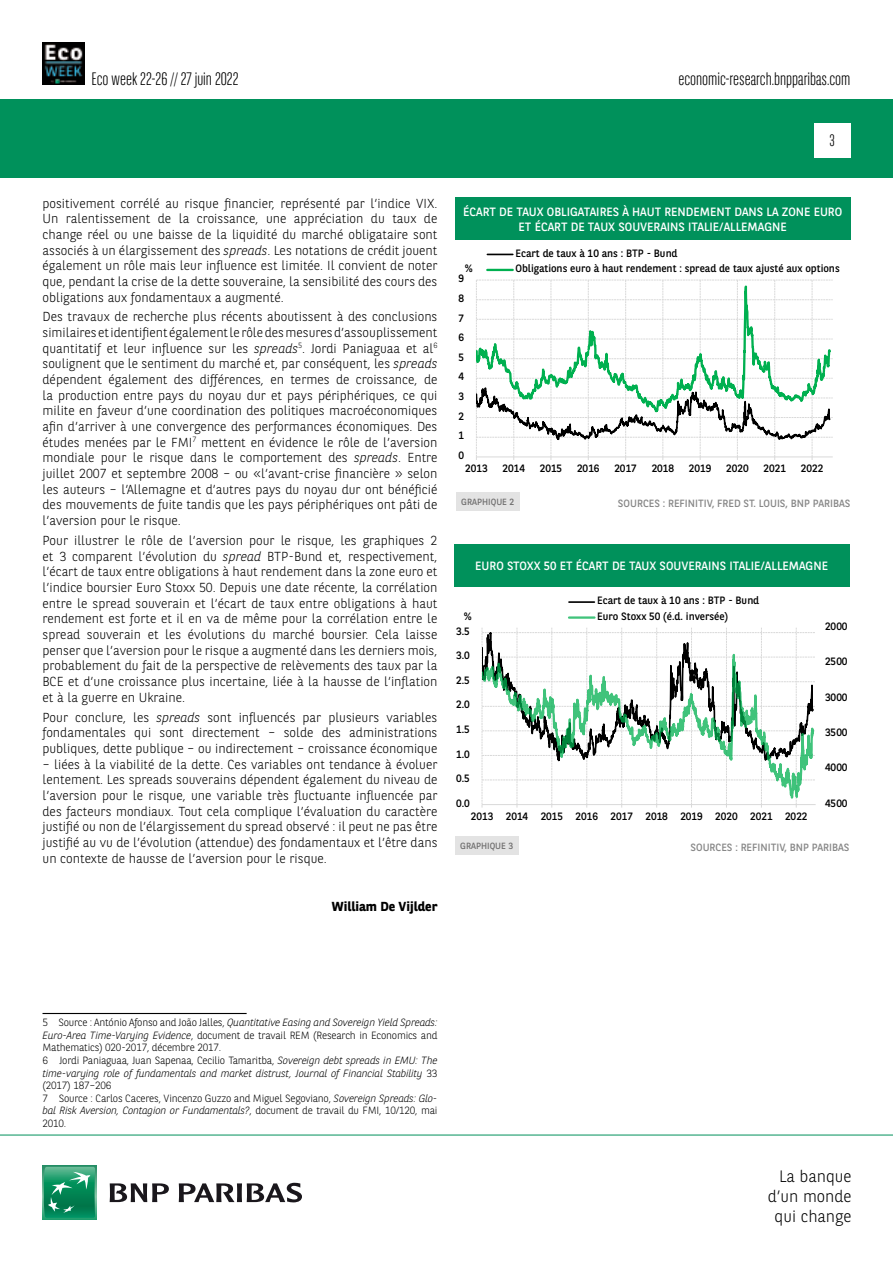
<style>
.page{position:relative;width:893px;height:1263px;background:#fff}
.page>*{position:absolute;margin:0;border:0;box-sizing:border-box;transform-origin:0 0}
.t1{font:300 18px "BNPP Sans Condensed";color:#000}
.t2{font:300 16.5px/19.8px "BNPP Sans";color:#000;text-align:right}
.t3{font:300 16.5px "BNPP Sans Condensed";color:#000}
.t4{font:300 13.05px/15.6px "BNPP Sans";color:#000;text-align:justify}
.t5{font:700 13.05px "BNPP Sans";color:#000}
.t6{font:12px/14.4px "BNPP Sans";color:#fff;text-align:center}
.t7{font:10.65px "BNPP Sans";letter-spacing:-.005em;color:#000}
.t8{font:300 10.5px/12.6px "BNPP Sans";letter-spacing:-.02em;color:#000}
.t9{font:10.5px "BNPP Sans";color:#878787}
.t10{font:9px "BNPP Sans";color:#706f6f}
.s1{font-style:italic}
</style>
<div class="page">
<div style="left:1px;top:99px;width:892px;height:78px;background:#00915b"></div>
<svg style="left:43px;top:1166px;width:53px;height:53px"></svg>
<svg style="left:44px;top:1167px;width:51px;height:51px;background:#26996e"></svg>
<svg style="left:110px;top:1183px;width:59px;height:19px"></svg>
<svg style="left:179px;top:1183px;width:123px;height:19px"></svg>
<hr style="left:0;top:1135px;width:893px;height:1px;background:#00915b">
<div style="left:814px;top:123px;width:36px;height:34px;background:#fff"></div>
<img style="left:43px;top:43px;width:42px;height:42px">
<svg style="left:476px;top:280px;width:356px;height:178px"></svg>
<svg style="left:487px;top:254px;width:26px;height:1px"></svg>
<hr style="left:487px;top:269px;width:26px;height:2px;background:#00b050">
<div style="left:455px;top:198px;width:395px;height:42px;background:#00915b"></div>
<div style="left:456px;top:492px;width:64px;height:19px;background:#e3e3e3"></div>
<svg style="left:482px;top:627px;width:333px;height:178px"></svg>
<hr style="left:569px;top:601px;width:25px;height:2px;background:#000">
<hr style="left:569px;top:616px;width:25px;height:3px;background:#00b050;opacity:.75">
<div style="left:454px;top:544px;width:395px;height:42px;background:#00915b"></div>
<div style="left:455px;top:837px;width:64px;height:18px;background:#e3e3e3"></div>
<hr style="left:43px;top:1013px;width:204px;height:1px;background:#000">
<h1 class="t1" style="left:91px;top:67px;width:149px">Eco week 22-26 // 27 juin 2022</h1>
<h1 class="t1" style="left:678px;top:67px;width:174px">economic-research.bnpparibas.com</h1>
<p class="t3" style="left:829px;top:130px;width:7px">3</p>
<p class="t4" style="left:43px;top:195px;width:396px">positivement corrélé au risque financier, représenté par l’indice VIX.<br>Un ralentissement de la croissance, une appréciation du taux de change réel ou une baisse de la liquidité du marché obligataire sont associés à un élargissement des <span class="s1">spreads</span>. Les notations de crédit jouent également un rôle mais leur influence est limitée. Il convient de noter que, pendant la crise de la dette souveraine, la sensibilité des cours des obligations aux fondamentaux a augmenté.</p>
<p class="t4" style="left:43px;top:308px;width:396px">Des travaux de recherche plus récents aboutissent à des conclusions similaires et identifient également le rôle des mesures d’assouplissement quantitatif et leur influence sur les <span class="s1">spreads</span><sup>5</sup>. Jordi Paniaguaa et al<sup>6 </sup>soulignent que le sentiment du marché et, par conséquent, les <span class="s1">spreads </span>dépendent également des différences, en termes de croissance, de la production entre pays du noyau dur et pays périphériques, ce qui milite en faveur d’une coordination des politiques macroéconomiques afin d’arriver à une convergence des performances économiques. Des études menées par le FMI<sup>7</sup> mettent en évidence le rôle de l’aversion mondiale pour le risque dans le comportement des <span class="s1">spreads</span>. Entre juillet 2007 et septembre 2008 – ou «l’avant-crise financière » selon les auteurs – l’Allemagne et d’autres pays du noyau dur ont bénéficié des mouvements de fuite tandis que les pays périphériques ont pâti de l’aversion pour le risque.</p>
<p class="t4" style="left:43px;top:532px;width:396px">Pour illustrer le rôle de l’aversion pour le risque, les graphiques 2 et 3 comparent l’évolution du <span class="s1">spread</span> BTP-Bund et, respectivement, l’écart de taux entre obligations à haut rendement dans la zone euro et l’indice boursier Euro Stoxx 50. Depuis une date récente, la corrélation entre le spread souverain et l’écart de taux entre obligations à haut rendement est forte et il en va de même pour la corrélation entre le spread souverain et les évolutions du marché boursier. Cela laisse penser que l’aversion pour le risque a augmenté dans les derniers mois, probablement du fait de la perspective de relèvements des taux par la BCE et d’une croissance plus incertaine, liée à la hausse de l’inflation et à la guerre en Ukraine.</p>
<p class="t4" style="left:43px;top:709px;width:396px">Pour conclure, les <span class="s1">spreads</span> sont influencés par plusieurs variables fondamentales qui sont directement – solde des administrations publiques, dette publique – ou indirectement – croissance économique</p>
<p class="t4" style="left:43px;top:755px;width:396px">– liées à la viabilité de la dette. Ces variables ont tendance à évoluer lentement. Les spreads souverains dépendent également du niveau de l’aversion pour le risque, une variable très fluctuante influencée par des facteurs mondiaux. Tout cela complique l’évaluation du caractère justifié ou non de l’élargissement du spread observé : il peut ne pas être justifié au vu de l’évolution (attendue) des fondamentaux et l’être dans un contexte de hausse de l’aversion pour le risque.</p>
<p class="t5" style="left:332px;top:897px;width:107px">William De Vijlder</p>
<p class="t6" style="left:463px;top:204px;width:380px">ÉCART DE TAUX OBLIGATAIRES À HAUT RENDEMENT DANS LA ZONE EURO<br>ET ÉCART DE TAUX SOUVERAINS ITALIE/ALLEMAGNE</p>
<p class="t7" style="left:515px;top:246px;width:164px">Ecart de taux à 10 ans : BTP - Bund</p>
<p class="t7" style="left:465px;top:261px;width:10px">%</p>
<p class="t7" style="left:515px;top:261px;width:326px">Obligations euro à haut rendement : spread de taux ajusté aux options</p>
<p class="t7" style="left:459px;top:271px;width:7px">9</p>
<p class="t7" style="left:459px;top:291px;width:7px">8</p>
<p class="t7" style="left:459px;top:311px;width:7px">7</p>
<p class="t7" style="left:459px;top:330px;width:7px">6</p>
<p class="t7" style="left:459px;top:350px;width:7px">5</p>
<p class="t7" style="left:459px;top:369px;width:7px">4</p>
<p class="t7" style="left:459px;top:389px;width:7px">3</p>
<p class="t7" style="left:459px;top:409px;width:7px">2</p>
<p class="t7" style="left:459px;top:428px;width:7px">1</p>
<p class="t7" style="left:459px;top:448px;width:7px">0</p>
<p class="t7" style="left:465px;top:461px;width:24px">2013</p>
<p class="t7" style="left:502px;top:461px;width:24px">2014</p>
<p class="t7" style="left:540px;top:461px;width:24px">2015</p>
<p class="t7" style="left:577px;top:461px;width:24px">2016</p>
<p class="t7" style="left:614px;top:461px;width:24px">2017</p>
<p class="t7" style="left:652px;top:461px;width:24px">2018</p>
<p class="t7" style="left:689px;top:461px;width:24px">2019</p>
<p class="t7" style="left:726px;top:461px;width:24px">2020</p>
<p class="t7" style="left:764px;top:461px;width:24px">2021</p>
<p class="t7" style="left:801px;top:461px;width:24px">2022</p>
<p class="t10" style="left:461px;top:496px;width:54px">GRAPHIQUE 2</p>
<p class="t9" style="left:618px;top:496px;width:234px">SOURCES : REFINITIV, FRED ST. LOUIS, BNP PARIBAS</p>
<p class="t6" style="left:475px;top:558px;width:354px">EURO STOXX 50 ET ÉCART DE TAUX SOUVERAINS ITALIE/ALLEMAGNE</p>
<p class="t7" style="left:597px;top:593px;width:164px">Ecart de taux à 10 ans : BTP - Bund</p>
<p class="t7" style="left:464px;top:609px;width:10px">%</p>
<p class="t7" style="left:597px;top:609px;width:133px">Euro Stoxx 50 (é.d. inversée)</p>
<p class="t7" style="left:456px;top:624px;width:15px">3.5</p>
<p class="t7" style="left:456px;top:648px;width:15px">3.0</p>
<p class="t7" style="left:456px;top:673px;width:15px">2.5</p>
<p class="t7" style="left:456px;top:697px;width:15px">2.0</p>
<p class="t7" style="left:456px;top:722px;width:15px">1.5</p>
<p class="t7" style="left:456px;top:747px;width:15px">1.0</p>
<p class="t7" style="left:456px;top:771px;width:15px">0.5</p>
<p class="t7" style="left:825px;top:619px;width:24px">2000</p>
<p class="t7" style="left:825px;top:654px;width:24px">2500</p>
<p class="t7" style="left:825px;top:690px;width:24px">3000</p>
<p class="t7" style="left:825px;top:725px;width:24px">3500</p>
<p class="t7" style="left:825px;top:760px;width:24px">4000</p>
<p class="t7" style="left:456px;top:796px;width:15px">0.0</p>
<p class="t7" style="left:825px;top:796px;width:24px">4500</p>
<p class="t7" style="left:471px;top:809px;width:338px">2013 2014 2015 2016 2017 2018 2019 2020 2021 2022</p>
<p class="t10" style="left:460px;top:840px;width:54px">GRAPHIQUE 3</p>
<p class="t9" style="left:690px;top:841px;width:160px">SOURCES : REFINITIV, BNP PARIBAS</p>
<p class="t8" style="left:43px;top:1016px;width:396px">5 Source : António Afonso and João Jalles, <span class="s1">Quantitative Easing and Sovereign Yield Spreads:<br>Euro-Area Time-Varying Evidence</span>, document de travail REM (Research in Economics and Mathematics) 020-2017, décembre 2017.<br>6 Jordi Paniaguaa, Juan Sapenaa, Cecilio Tamaritba, <span class="s1">Sovereign debt spreads in EMU: The time-varying role of fundamentals and market distrust, Journal of Financial Stability</span> 33 (2017) 187–206<br>7 Source : Carlos Caceres, Vincenzo Guzzo and Miguel Segoviano, <span class="s1">Sovereign Spreads: Glo&shy;bal Risk Aversion, Contagion or Fundamentals?</span>, document de travail du FMI, 10/120, mai 2010.</p>
<p class="t2" style="left:768px;top:1165px;width:85px">La banque d’un monde qui change</p>
</div>
